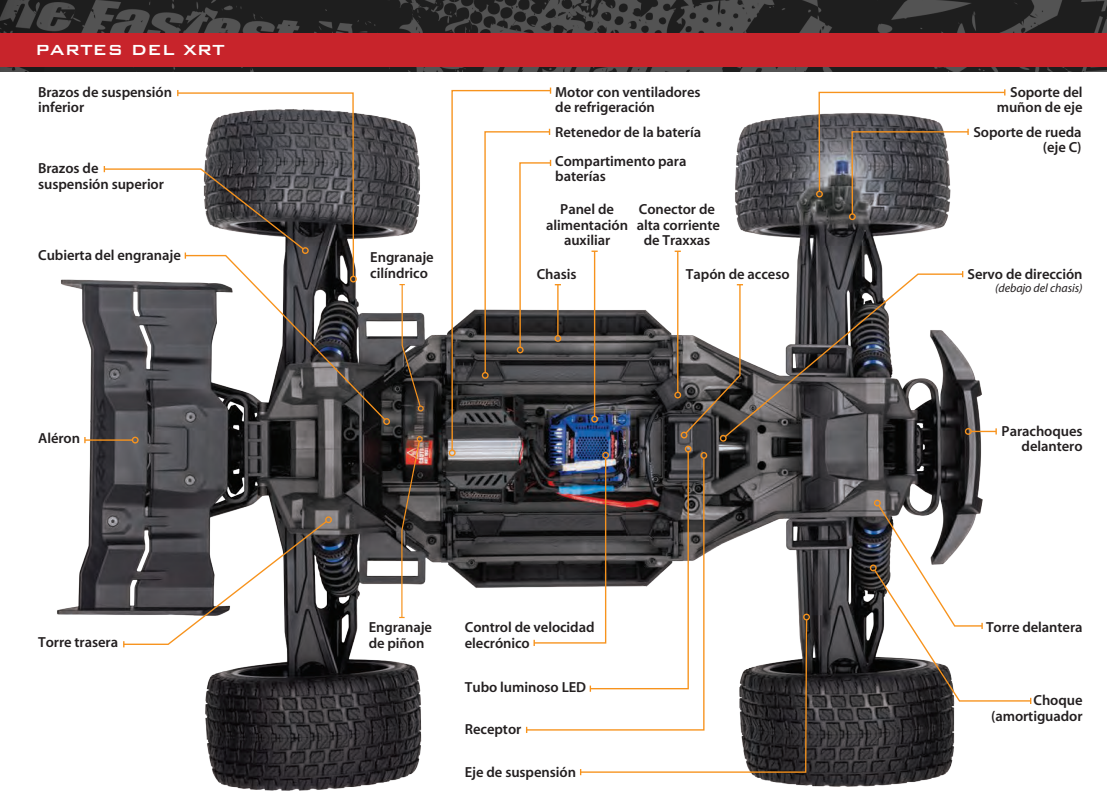
<style>
.page{position:relative;width:1107px;height:810px;background:#fff}
.page>*{position:absolute;margin:0;border:0;box-sizing:border-box;transform-origin:0 0}
.t1{font:19.5px "Bank Gothic Medium BT";color:#fff}
.t2{font:600 14.55px/15.5px "Myriad";letter-spacing:-.005em;color:#231f20}
.t3{font:italic 12px "Myriad";letter-spacing:-.005em;color:#231f20}
</style>
<div class="page">
<img style="left:0;top:0;width:1107px;height:71px">
<div style="left:0;top:33px;width:1107px;height:34px;background:#c8242b"></div>
<img style="left:57px;top:114px;width:926px;height:677px">
<svg style="left:971px;top:428px;width:26px;height:7px"></svg>
<div style="left:965px;top:428px;width:7px;height:7px;border:1px solid #f7931d;border-radius:50%"></div>
<svg style="left:122px;top:520px;width:206px;height:127px"></svg>
<div style="left:325px;top:516px;width:7px;height:7px;border:1px solid #f7931d;border-radius:50%"></div>
<div style="left:874px;top:500px;width:7px;height:7px;border:1px solid #f7931d;border-radius:50%"></div>
<svg style="left:873px;top:504px;width:159px;height:200px"></svg>
<div style="left:870px;top:565px;width:7px;height:6px;border:1px solid #f7931d;border-radius:50%"></div>
<div style="left:383px;top:418px;width:7px;height:7px;border:1px solid #f7931d;border-radius:50%"></div>
<svg style="left:103px;top:90px;width:284px;height:331px"></svg>
<svg style="left:723px;top:273px;width:241px;height:165px"></svg>
<div style="left:720px;top:435px;width:7px;height:7px;border:1px solid #f7931d;border-radius:50%"></div>
<div style="left:849px;top:213px;width:7px;height:7px;border:1px solid #f7931d;border-radius:50%"></div>
<div style="left:816px;top:191px;width:7px;height:7px;border:1px solid #f7931d;border-radius:50%"></div>
<svg style="left:818px;top:89px;width:188px;height:126px"></svg>
<svg style="left:451px;top:89px;width:101px;height:362px"></svg>
<div style="left:449px;top:449px;width:7px;height:7px;border:1px solid #f7931d;border-radius:50%"></div>
<div style="left:803px;top:614px;width:7px;height:6px;border:1px solid #f7931d;border-radius:50%"></div>
<svg style="left:684px;top:283px;width:59px;height:152px"></svg>
<div style="left:681px;top:432px;width:7px;height:7px;border:1px solid #f7931d;border-radius:50%"></div>
<hr style="left:85px;top:439px;width:47px;height:2px;background:#f7931d">
<svg style="left:84px;top:437px;width:2px;height:6px"></svg>
<div style="left:132px;top:437px;width:7px;height:7px;border:1px solid #f7931d;border-radius:50%"></div>
<svg style="left:484px;top:129px;width:77px;height:245px"></svg>
<div style="left:554px;top:335px;width:7px;height:7px;border:1px solid #f7931d;border-radius:50%"></div>
<hr style="left:594px;top:251px;width:1px;height:165px;background:#f7931d">
<div style="left:591px;top:416px;width:7px;height:7px;border:1px solid #f7931d;border-radius:50%"></div>
<hr style="left:677px;top:251px;width:1px;height:141px;background:#f7931d">
<div style="left:674px;top:392px;width:7px;height:6px;border:1px solid #f7931d;border-radius:50%"></div>
<img style="left:399px;top:436px;width:24px;height:183px">
<svg style="left:533px;top:450px;width:275px;height:325px"></svg>
<div style="left:685px;top:446px;width:7px;height:7px;border:1px solid #f7931d;border-radius:50%"></div>
<svg style="left:525px;top:457px;width:180px;height:274px"></svg>
<div style="left:700px;top:452px;width:7px;height:7px;border:1px solid #f7931d;border-radius:50%"></div>
<svg style="left:399px;top:283px;width:25px;height:129px"></svg>
<p class="t1" style="left:35px;top:40px;width:191px">PARTES DEL XRT</p>
<p class="t2" style="left:38px;top:85px;width:135px">Brazos de suspensión inferior</p>
<p class="t2" style="left:38px;top:161px;width:127px">Brazos de suspensión superior</p>
<p class="t2" style="left:38px;top:248px;width:144px">Cubierta del engranaje</p>
<p class="t2" style="left:38px;top:431px;width:43px">Aléron</p>
<p class="t2" style="left:38px;top:635px;width:81px">Torre trasera</p>
<p class="t2" style="left:370px;top:250px;width:65px">Engranaje cilíndrico</p>
<p class="t2" style="left:555px;top:85px;width:147px">Motor con ventiladores de refrigeración</p>
<p class="t2" style="left:555px;top:125px;width:147px">Retenedor de la batería</p>
<p class="t2" style="left:555px;top:154px;width:133px">Compartimento para baterías</p>
<p class="t2" style="left:546px;top:202px;width:83px;text-align:center">Panel de alimentación auxiliar</p>
<p class="t2" style="left:537px;top:267px;width:41px">Chasis</p>
<p class="t2" style="left:637px;top:202px;width:85px;text-align:center">Conector de alta corriente de Traxxas</p>
<p class="t2" style="left:686px;top:267px;width:105px">Tapón de acceso</p>
<p class="t2" style="left:369px;top:620px;width:65px">Engranaje de piñon</p>
<p class="t2" style="left:465px;top:620px;width:131px">Control de velocidad elecrónico</p>
<p class="t2" style="left:465px;top:680px;width:123px">Tubo luminoso LED</p>
<p class="t2" style="left:465px;top:722px;width:58px">Receptor</p>
<p class="t2" style="left:465px;top:765px;width:113px">Eje de suspensión</p>
<p class="t2" style="left:997px;top:85px;width:87px;text-align:right">Soporte del muñon de eje</p>
<p class="t2" style="left:973px;top:125px;width:110px;text-align:right">Soporte de rueda (eje C)</p>
<p class="t2" style="left:968px;top:267px;width:117px">Servo de dirección</p>
<p class="t3" style="left:995px;top:282px;width:89px">(debajo del chasis)</p>
<p class="t2" style="left:1002px;top:424px;width:82px;text-align:right">Parachoques delantero</p>
<p class="t2" style="left:986px;top:620px;width:98px">Torre delantera</p>
<p class="t2" style="left:991px;top:693px;width:93px;text-align:right">Choque (amortiguador</p>
</div>
